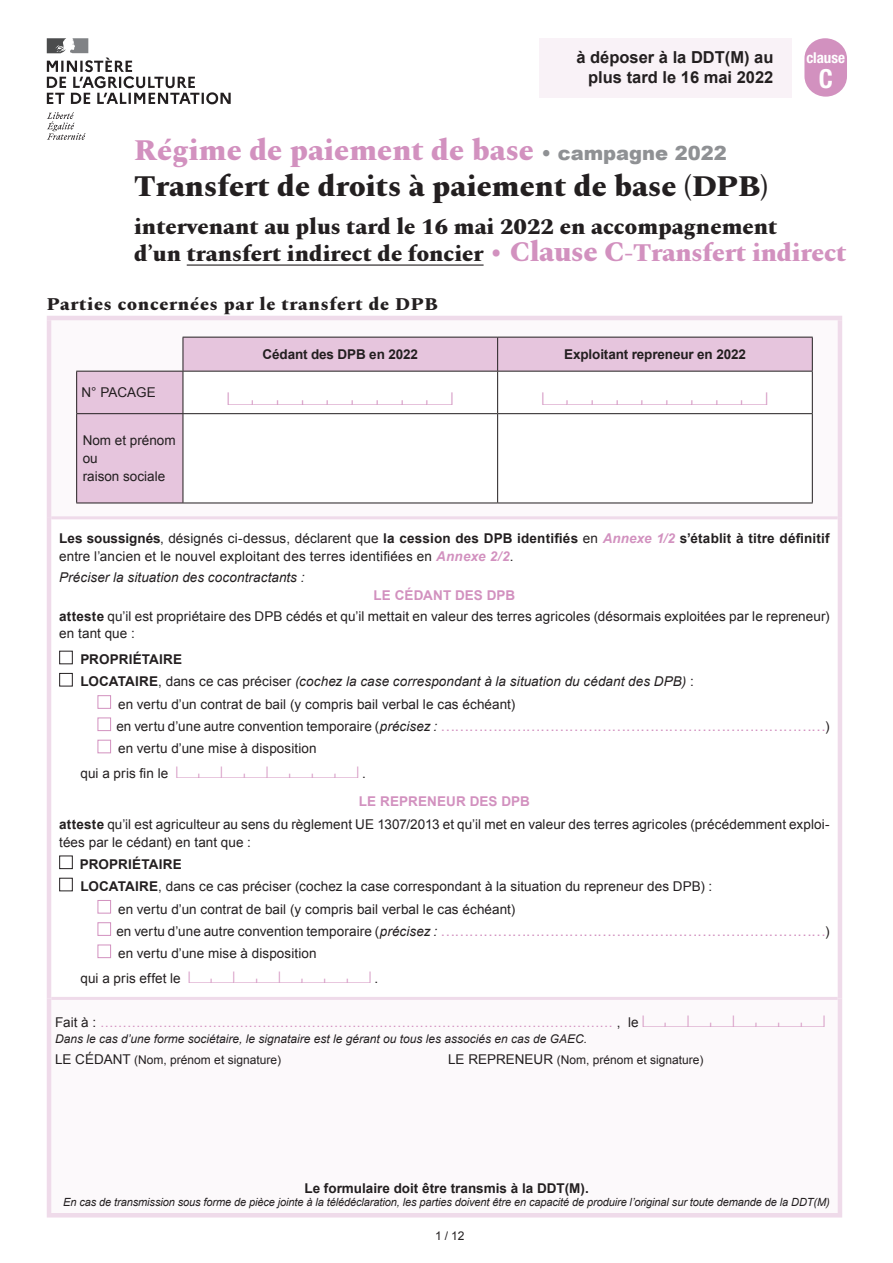
<style>
.page{position:relative;width:893px;height:1263px;background:#fff}
.page>*{position:absolute;margin:0;border:0;box-sizing:border-box;transform-origin:0 0}
.t1{font:800 30px/36px "Spectral";color:#231f20}
.t2{font:700 condensed 26.25px "Helvetica Neue";color:#fff}
.t3{font:800 22.5px/26.2px "Spectral";color:#231f20}
.t4{font:800 18px "Spectral";letter-spacing:.04em;color:#231f20}
.t5{font:700 16.5px/19.5px "Arial";color:#231f20;text-align:right}
.t6{font:16.5px "Casesaremplir";color:#d291bf;scale:2 1}
.t7{font:700 condensed 15px "Helvetica Neue";color:#fff}
.t8{font:13.5px/22.2px "Arial";letter-spacing:.005em;color:#231f20}
.t9{font:700 13.5px "Arial";color:#231f20}
.t10{font:13.5px "Arial";color:#d291bf}
.t11{font:italic 13.5px "Arial";letter-spacing:.005em;color:#231f20}
.t12{font:italic 12px/20.4px "Arial";color:#231f20}
.t13{font:12px "Arial";color:#231f20}
.t14{font:italic 11.25px "Arial";letter-spacing:-.01em;color:#231f20}
.s1{font-style:inherit}
.s2{color:#d291bf}
.s3{font-family:"Arial";font-weight:900;font-size:19.5px;color:#8f9194}
.s4{font-size:28.5px;color:#d291bf}
.s5{font-size:25.5px;color:#d291bf}
.s6{font-weight:700}
.s7{font-weight:700;font-style:italic;color:#d291bf}
.s8{font-weight:700;color:#d291bf}
.s9{font-style:italic}
.s10{font-size:15px;color:#d291bf}
.s11{font-family:"Casesaremplir";font-size:15px;color:#d291bf}
.s12{color:#231f20}
.s13{font-family:"Casesaremplir";font-size:15px}
.s14{font-style:normal;font-size:13.5px}
.s15{font-style:normal}
.s16{font-size:13.5px}
</style>
<div class="page">
<svg style="left:47px;top:112px;width:39px;height:28px"></svg>
<svg style="left:47px;top:38px;width:184px;height:66px"></svg>
<hr style="left:187px;top:264px;width:297px;height:2px;background:#231f20">
<div style="left:804px;top:38px;width:43px;height:59px;background:#d291bf;border-radius:21px"></div>
<hr style="left:47px;top:320px;width:4px;height:198px;background:#efdbea">
<hr style="left:47px;top:316px;width:795px;height:4px;background:#efdbea">
<hr style="left:838px;top:320px;width:4px;height:198px;background:#efdbea">
<hr style="left:47px;top:518px;width:4px;height:480px;background:#efdbea">
<hr style="left:51px;top:516px;width:787px;height:3px;background:#efdbea">
<hr style="left:838px;top:518px;width:4px;height:480px;background:#efdbea">
<hr style="left:47px;top:998px;width:4px;height:215px;background:#efdbea">
<hr style="left:838px;top:998px;width:4px;height:215px;background:#efdbea">
<hr style="left:47px;top:1213px;width:795px;height:4px;background:#efdbea">
<hr style="left:51px;top:997px;width:787px;height:3px;background:#efdbea">
<svg style="left:77px;top:337px;width:735px;height:166px;background:#e5c7dd"></svg>
<svg style="left:184px;top:372px;width:628px;height:131px"></svg>
<hr style="left:183px;top:337px;width:315px;height:1px;background:#231f20">
<hr style="left:183px;top:337px;width:1px;height:34px;background:#231f20">
<hr style="left:498px;top:337px;width:315px;height:1px;background:#231f20">
<hr style="left:497px;top:337px;width:1px;height:34px;background:#231f20">
<hr style="left:812px;top:337px;width:1px;height:34px;background:#231f20">
<hr style="left:76px;top:371px;width:107px;height:1px;background:#231f20">
<hr style="left:76px;top:371px;width:1px;height:42px;background:#231f20">
<hr style="left:183px;top:371px;width:315px;height:1px;background:#231f20">
<hr style="left:183px;top:371px;width:1px;height:42px;background:#231f20">
<hr style="left:498px;top:371px;width:315px;height:1px;background:#231f20">
<hr style="left:497px;top:371px;width:1px;height:42px;background:#231f20">
<hr style="left:812px;top:371px;width:1px;height:42px;background:#231f20">
<hr style="left:76px;top:413px;width:107px;height:1px;background:#231f20">
<hr style="left:76px;top:414px;width:1px;height:89px;background:#231f20">
<hr style="left:183px;top:413px;width:315px;height:1px;background:#231f20">
<hr style="left:183px;top:414px;width:1px;height:89px;background:#231f20">
<hr style="left:498px;top:413px;width:315px;height:1px;background:#231f20">
<hr style="left:497px;top:414px;width:1px;height:89px;background:#231f20">
<hr style="left:812px;top:414px;width:1px;height:89px;background:#231f20">
<hr style="left:76px;top:503px;width:107px;height:1px;background:#231f20">
<hr style="left:183px;top:503px;width:315px;height:1px;background:#231f20">
<hr style="left:498px;top:503px;width:315px;height:1px;background:#231f20">
<div style="left:59px;top:651px;width:14px;height:13px;border:1px solid #231f20"></div>
<div style="left:59px;top:673px;width:14px;height:13px;border:1px solid #231f20"></div>
<div style="left:98px;top:695px;width:13px;height:14px;background:#fff;border:1px solid #d291bf"></div>
<div style="left:98px;top:717px;width:13px;height:14px;background:#fff;border:1px solid #d291bf"></div>
<div style="left:98px;top:740px;width:13px;height:13px;background:#fff;border:1px solid #d291bf"></div>
<div style="left:59px;top:855px;width:14px;height:14px;border:1px solid #231f20"></div>
<div style="left:59px;top:878px;width:14px;height:13px;border:1px solid #231f20"></div>
<div style="left:98px;top:900px;width:13px;height:13px;background:#fff;border:1px solid #d291bf"></div>
<div style="left:98px;top:922px;width:13px;height:14px;background:#fff;border:1px solid #d291bf"></div>
<div style="left:98px;top:944px;width:13px;height:14px;background:#fff;border:1px solid #d291bf"></div>
<div style="left:539px;top:38px;width:252px;height:60px;background:#f9f2f7"></div>
<p class="t5" style="left:576px;top:48px;width:199px">à déposer à la DDT(M) au plus tard le 1<span class="s1">6</span> mai 202<span class="s1">2</span></p>
<p class="t7" style="left:806px;top:48px;width:40px">clause</p>
<h2 class="t2" style="left:819px;top:63px;width:16px">C</h2>
<h1 class="t1" style="left:134px;top:130px;width:635px"><span class="s2">Régime de paiement de base</span> <span class="s3">• campagne 2022<br></span>Transfert de droits à paiement de base (DPB)</h1>
<h3 class="t3" style="left:134px;top:212px;width:714px">intervenant au plus tard le 16 mai 2022 en accompagnement<br>d’un transfert indirect de foncier <span class="s4">• Clause C</span><span class="s5">-Transfert indirect</span></h3>
<h3 class="t4" style="left:47px;top:291px;width:392px">Parties concernées par le transfert de DPB</h3>
<p class="t9" style="left:263px;top:345px;width:157px">Cédant des DPB en 202<span class="s1">2</span></p>
<p class="t9" style="left:564px;top:345px;width:183px">Exploitant repreneur en 202<span class="s1">2</span></p>
<p class="t8" style="left:82px;top:381px;width:76px">N° Pacage</p>
<p class="t6" style="left:228px;top:390px;width:114px">ABBBBBBBC</p>
<p class="t6" style="left:543px;top:390px;width:114px">ABBBBBBBC</p>
<p class="t8" style="left:83px;top:432px;width:95px;line-height:18px">Nom et prénom ou<br>raison sociale</p>
<p class="t8" style="left:59px;top:529px;width:772px;line-height:18px"><span class="s6">Les soussignés</span>, désignés ci-dessus, déclarent que <span class="s6">la cession des DPB identifiés</span> en <span class="s7">Annexe 1/2</span> <span class="s6">s’établit à titre définitif </span>entre l’ancien et le nouvel exploitant des terres identifiées en <span class="s7">Annexe 2/2</span>.</p>
<p class="t11" style="left:59px;top:568px;width:247px">Préciser la situation des cocontractants :</p>
<p class="t8" style="left:59px;top:585px;width:772px;line-height:20.7px;text-align:center"><span class="s8">Le cédant de s DPB<br></span><span class="s6">atteste</span> qu’il est propriétaire des DPB cédés et qu’il mettait en valeur des terres agricoles (désormais exploitées par le repreneur)</p>
<p class="t8" style="left:59px;top:622px;width:77px">en tant que :</p>
<p class="t9" style="left:80px;top:650px;width:62px">PROPRIÉTA</p>
<p class="t9" style="left:159px;top:650px;width:24px">IRE</p>
<p class="t9" style="left:80px;top:673px;width:39px">LOCATA</p>
<p class="t8" style="left:116px;top:671px;width:715px;text-indent:19px"><span class="s6">IRE</span>, dans ce cas préciser <span class="s9">(cochez la case correspondant à la situation du cédant des DPB)</span> :<br>en vertu d’un contrat de bail (y compris bail verbal le cas échéant)<br>en vertu d’une autre convention temporaire (<span class="s9">précisez :</span> <span class="s10">………………………………………………………………………</span>) en vertu d’une mise à disposition</p>
<p class="t8" style="left:359px;top:760px;width:24px;line-height:28px;text-indent:-278px">qui a pris fin le <span class="s11">ACBCBBBC</span> .<br><span class="s8">Le repre</span></p>
<p class="t8" style="left:59px;top:791px;width:772px;text-indent:368px"><span class="s8">neur de s DPB<br></span><span class="s6">atteste</span> qu’il est agriculteur au sens du règlement UE 1307/2013 et qu’il met en valeur des terres agricoles (précédemment exploi-</p>
<p class="t8" style="left:59px;top:831px;width:193px">tées par le cédant) en tant que :</p>
<p class="t9" style="left:80px;top:855px;width:56px">PROPRIÉTA</p>
<p class="t9" style="left:159px;top:855px;width:24px">IRE</p>
<p class="t9" style="left:80px;top:877px;width:39px">LOCATA</p>
<p class="t8" style="left:116px;top:875px;width:715px;text-indent:19px"><span class="s6">IRE</span>, dans ce cas préciser (cochez la case correspondant à la situation du repreneur des DPB) :<br>en vertu d’un contrat de bail (y compris bail verbal le cas échéant)<br>en vertu d’une autre convention temporaire (<span class="s9">précisez :</span> <span class="s10">………………………………………………………………………</span>) en vertu d’une mise à disposition</p>
<p class="t8" style="left:81px;top:967px;width:299px">qui a pris effet le <span class="s11">ACBCBBBC</span> .</p>
<p class="t10" style="left:55px;top:1013px;width:771px"><span class="s12">Fait à :</span> …………………………………………………………………………………………………… <span class="s12">, le</span> <span class="s13">ACBCBBBC</span></p>
<p class="t12" style="left:55px;top:1029px;width:534px">Dans le cas d’une forme sociétaire, le signataire est le gérant ou tous les associés en cas de GAEC.<br><span class="s14">LE CÉDANT</span> <span class="s15">(Nom, prénom et signature)</span></p>
<p class="t13" style="left:448px;top:1052px;width:257px"><span class="s16">LE REPRENEUR</span> (Nom, prénom et signature)</p>
<p class="t9" style="left:304px;top:1179px;width:286px">Le formulaire doit être transmis à la DDT(M).</p>
<p class="t14" style="left:63px;top:1195px;width:768px">En cas de transmission sous forme de pièce jointe à la télédéclaration, les parties doivent être en capacité de produire l’original sur toute demande de la DDT(M)</p>
<p class="t13" style="left:435px;top:1228px;width:31px">1 / <span class="s1">1</span>2</p>
</div>
